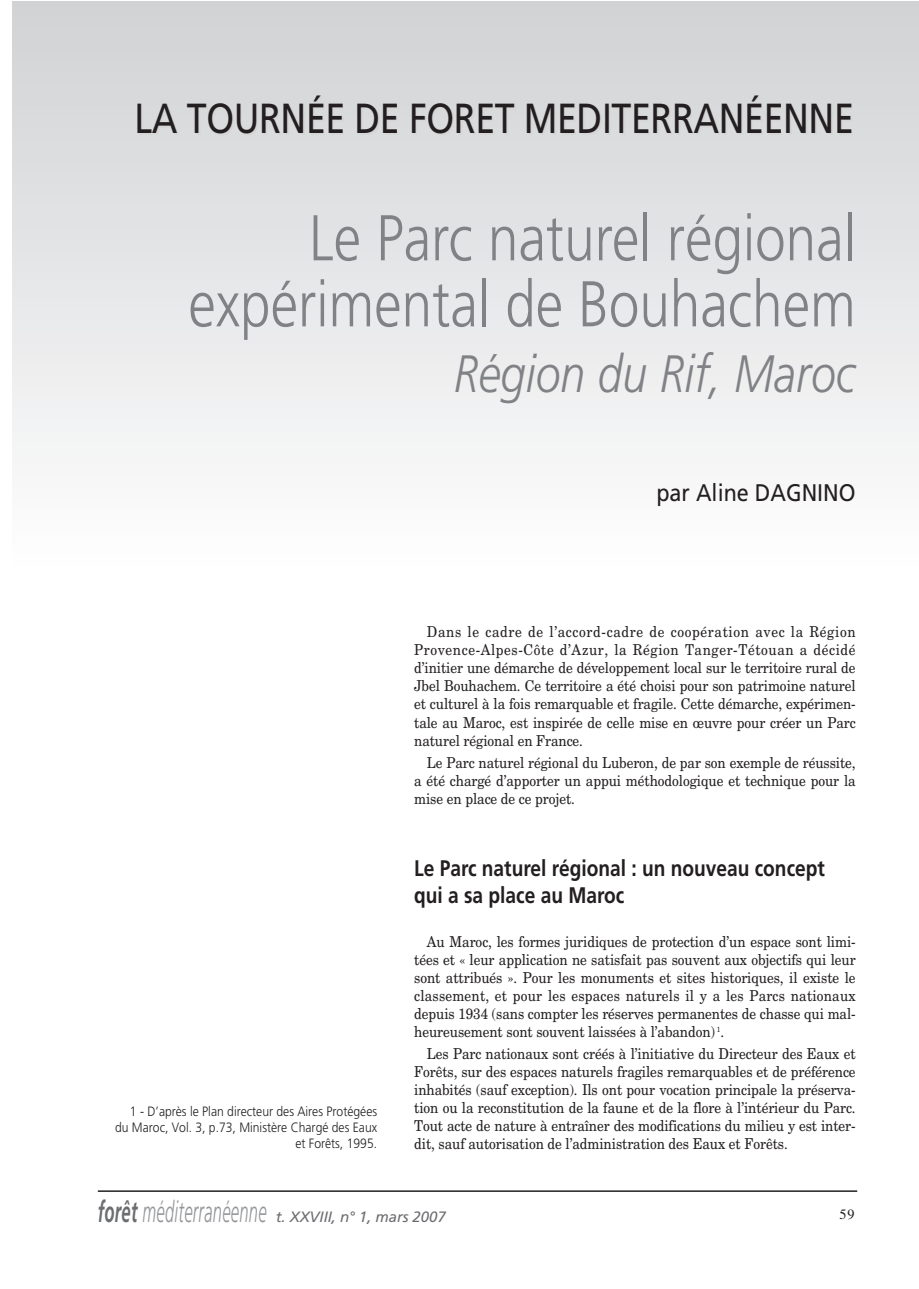
<style>
.page{position:relative;width:919px;height:1289px;background:#fff}
.page>*{position:absolute;margin:0;border:0;box-sizing:border-box;transform-origin:0 0}
.t1{font:300 64.5px/66px "Frutiger";color:#808285;text-align:right;scale:.85 1}
.t2{font:italic 300 52.5px "Frutiger";color:#808285;scale:.85 1}
.t3{font:42px "Frutiger";letter-spacing:-.01em;color:#231f20;scale:.85 1}
.t4{font:24px "Frutiger";color:#231f20;scale:.9 1}
.t5{font:700 22.5px/27px "Frutiger";color:#231f20;scale:.85 1}
.t6{font:15px/18px "New Century Schlbk";letter-spacing:-.005em;color:#231f20;text-align:justify;scale:.9 1}
.t7{font:italic 15px "Frutiger";letter-spacing:-.005em;color:#6c6d70}
.t8{font:14.25px "Times";color:#231f20}
.t9{font:300 13.5px/16.2px "Frutiger";color:#231f20;text-align:right;scale:.9 1}
.s1{font-weight:700;font-size:29.7px}
.s2{font-weight:300;font-size:29.7px;color:#939598}
</style>
<div class="page">
<div style="left:13px;top:1px;width:905px;height:565px;background:linear-gradient(to bottom,#d0d2d4,#fefefe)"></div>
<hr style="left:98px;top:1190px;width:759px;height:1px;background:#231f20">
<h3 class="t3" style="left:134px;top:94px;width:847px">LA TOURNÉE DE FORET MEDITERRANÉENNE</h3>
<h1 class="t1" style="left:188px;top:205px;width:786px">Le Parc naturel régional expérimental de Bouhachem</h1>
<h2 class="t2" style="left:454px;top:344px;width:474px">Région du Rif, Maroc</h2>
<h3 class="t4" style="left:656px;top:478px;width:223px">par Aline DAGNINO</h3>
<p class="t9" style="left:115px;top:1102px;width:293px">1 - D’après le Plan directeur des Aires Protégées du Maroc, Vol. 3, p.73, Ministère Chargé des Eaux et Forêts, 1995.</p>
<p class="t6" style="left:414px;top:622px;width:492px;text-indent:13px">Dans le cadre de l’accord-cadre de coopération avec la Région Provence-Alpes-Côte d’Azur, la Région Tanger-Tétouan a décidé d’initier une démarche de développement local sur le territoire rural de Jbel Bouhachem. Ce territoire a été choisi pour son patrimoine naturel et culturel à la fois remarquable et fragile. Cette démarche, expérimen&shy;tale au Maroc, est inspirée de celle mise en œuvre pour créer un Parc naturel régional en France.</p>
<p class="t6" style="left:414px;top:753px;width:492px;text-indent:13px">Le Parc naturel régional du Luberon, de par son exemple de réussite, a été chargé d’apporter un appui méthodologique et technique pour la mise en place de ce projet.</p>
<h3 class="t5" style="left:414px;top:854px;width:484px">Le Parc naturel régional : un nouveau concept qui a sa place au Maroc</h3>
<p class="t6" style="left:414px;top:932px;width:492px;text-indent:13px">Au Maroc, les formes juridiques de protection d’un espace sont limi&shy;tées et « leur application ne satisfait pas souvent aux objectifs qui leur sont attribués ». Pour les monuments et sites historiques, il existe le classement, et pour les espaces naturels il y a les Parcs nationaux depuis 1934 (sans compter les réserves permanentes de chasse qui mal&shy;heureusement sont souvent laissées à l’abandon) <sup>1</sup>.</p>
<p class="t6" style="left:414px;top:1044px;width:492px;text-indent:13px">Les Parc nationaux sont créés à l’initiative du Directeur des Eaux et Forêts, sur des espaces naturels fragiles remarquables et de préférence inhabités (sauf exception). Ils ont pour vocation principale la préserva&shy;tion ou la reconstitution de la faune et de la flore à l’intérieur du Parc.<br>Tout acte de nature à entraîner des modifications du milieu y est inter&shy;dit, sauf autorisation de l’administration des Eaux et Forêts.</p>
<p class="t7" style="left:98px;top:1207px;width:349px"><span class="s1">forêt</span> <span class="s2">méditerranéenne</span> t. XXVIII, n° 1, mars 2007</p>
<p class="t8" style="left:839px;top:1200px;width:17px">59</p>
</div>
